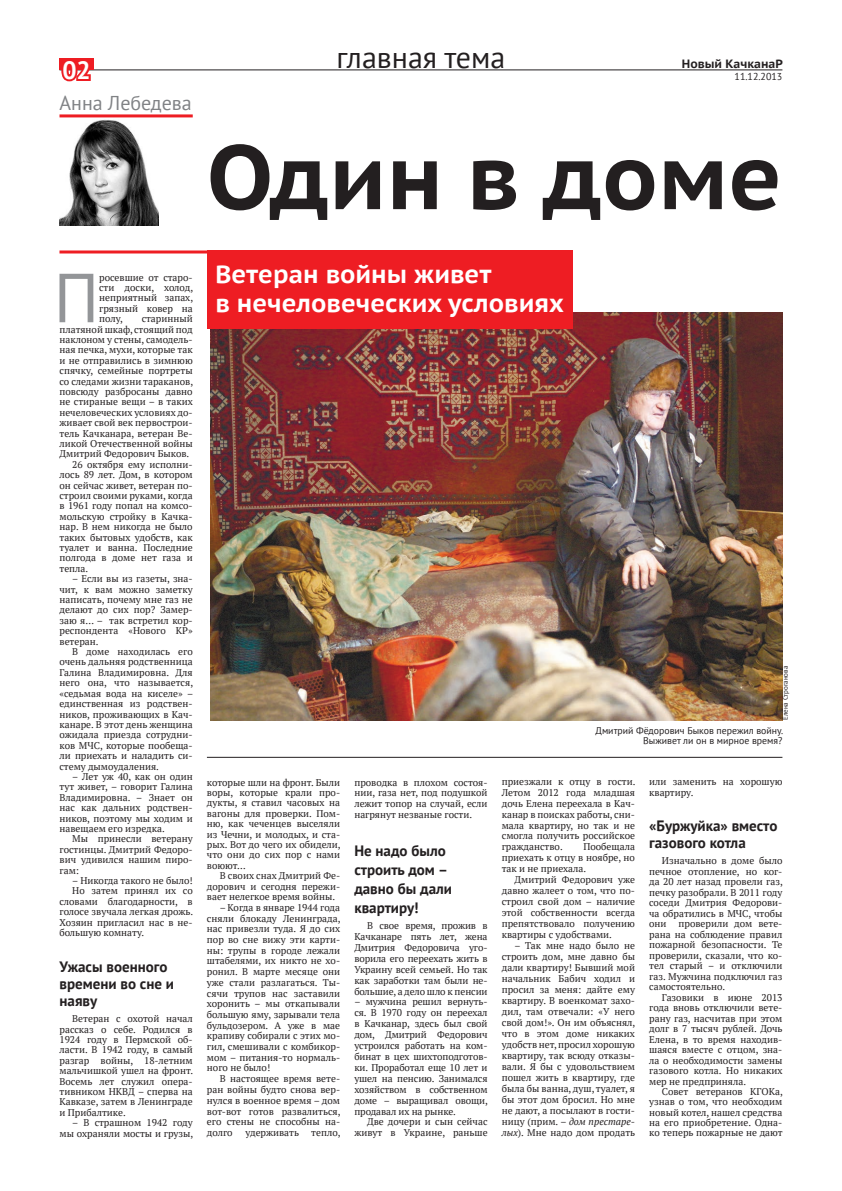
<style>
.page{position:relative;width:842px;height:1191px;background:#fff}
.page>*{position:absolute;margin:0;border:0;box-sizing:border-box;transform-origin:0 0}
.Основной_текст{font:700 91px "PT Sans Caption";color:#231f20}
.Основной_текст-2{font:69.2px "PT Sans";color:#939598}
.t1{font:30px "PT Sans";color:#231f20}
.Подзаголовок{font:700 25px "PT Sans Caption";color:#fff}
.t2{font:700 25px "PT Sans";color:#fff}
.Основной_текст_мелки{font:20px "PT Sans";color:#808285}
.подзаг_здесь{font:700 15px/18.7px "PT Sans";color:#231f20}
.подзаголовок_в_текст{font:700 15px/16.8px "PT Sans";color:#231f20}
.t3{font:700 12px "PT Sans Caption";color:#231f20}
.t4{font:10px "PT Sans";color:#231f20}
.Основной_текст-3{font:9.8px/10.4px "PT Serif";color:#231f20;text-align:justify}
.Фото_подпись{font:9.8px "PT Sans";color:#231f20}
.Фото_автор{font:7px "PT Sans";color:#231f20}
.s1{font-style:italic}
</style>
<div class="page">
<img style="left:59px;top:116px;width:100px;height:109px">
<hr style="left:60px;top:70px;width:722px;height:1px;background:#231f20">
<div style="left:60px;top:58px;width:34px;height:12px;background:#ee1d23"></div>
<svg style="left:59px;top:58px;width:34px;height:24px"></svg>
<hr style="left:60px;top:114px;width:133px;height:3px;background:#ee1d23">
<img style="left:211px;top:313px;width:571px;height:407px">
<div style="left:207px;top:250px;width:366px;height:79px;background:#ee1d23"></div>
<hr style="left:207px;top:757px;width:575px;height:1px;background:#231f20">
<hr style="left:59px;top:250px;width:150px;height:3px;background:#ee1d23">
<p class="t1" style="left:336px;top:38px;width:170px">главная тема</p>
<p class="t3" style="left:682px;top:56px;width:103px">Новый КачканаР</p>
<p class="t2" style="left:62px;top:54px;width:30px">02</p>
<p class="t4" style="left:734px;top:70px;width:49px">11.12.2013</p>
<p class="Основной_текст_мелки" style="left:60px;top:90px;width:134px">Анна Лебедева</p>
<p class="Основной_текст" style="left:207px;top:117px;width:577px">Один в доме</p>
<p class="Основной_текст-2" style="left:54px;top:253px;width:47px">П</p>
<p class="Основной_текст-3" style="left:99px;top:272px;width:95px">росевшие от старо&shy;сти доски, холод, неприятный запах, грязный ковер на полу,</p>
<p class="Основной_текст-3" style="left:60px;top:313px;width:135px;text-indent:82px">старинный платяной шкаф, стоящий под наклоном у стены, самодель&shy;ная печка, мухи, которые так и не отправились в зимнюю спячку, семейные портреты со следами жизни тараканов, повсюду разбросаны давно не стираные вещи – в таких нечеловеческих условиях до&shy;живает свой век первострои&shy;тель Качканара, ветеран Ве&shy;ликой Отечественной войны Дмитрий Федорович Быков.</p>
<p class="Основной_текст-3" style="left:60px;top:459px;width:135px;text-indent:13px">26 октября ему исполни&shy;лось 89 лет. Дом, в котором он сейчас живет, ветеран по&shy;строил своими руками, когда в 1961 году попал на комсо&shy;мольскую стройку в Качка&shy;нар. В нем никогда не было таких бытовых удобств, как туалет и ванна. Последние полгода в доме нет газа и тепла.</p>
<p class="Основной_текст-3" style="left:60px;top:573px;width:135px;text-indent:13px">– Если вы из газеты, зна&shy;чит, к вам можно заметку написать, почему мне газ не делают до сих пор? Замер&shy;заю я… – так встретил кор&shy;респондента «Нового КР» ветеран.</p>
<p class="Основной_текст-3" style="left:60px;top:646px;width:135px;text-indent:13px">В доме находилась его очень дальняя родственница Галина Владимировна. Для него она, что называется, «седьмая вода на киселе» – единственная из родствен&shy;ников, проживающих в Кач&shy;канаре. В этот день женщина ожидала приезда сотрудни&shy;ков МЧС, которые пообеща&shy;ли приехать и наладить си&shy;стему дымоудаления.</p>
<p class="Основной_текст-3" style="left:60px;top:771px;width:135px;text-indent:13px">– Лет уж 40, как он один тут живет, – говорит Галина Владимировна. – Знает он нас как дальних родствен&shy;ников, поэтому мы ходим и навещаем его изредка.</p>
<p class="Основной_текст-3" style="left:60px;top:833px;width:135px;text-indent:13px">Мы принесли ветерану гостинцы. Дмитрий Федоро&shy;вич удивился нашим пиро&shy;гам:</p>
<p class="Основной_текст-3" style="left:72px;top:875px;width:122px">– Никогда такого не было!</p>
<p class="Основной_текст-3" style="left:60px;top:885px;width:135px;text-indent:13px">Но затем принял их со словами благодарности, в голосе звучала легкая дрожь.<br>Хозяин пригласил нас в не&shy;большую комнату.</p>
<p class="подзаголовок_в_текст" style="left:60px;top:958px;width:116px">Ужасы военного времени во сне и наяву</p>
<p class="Основной_текст-3" style="left:59px;top:1013px;width:135px;text-indent:13px">Ветеран с охотой начал рассказ о себе. Родился в 1924 году в Пермской об&shy;ласти. В 1942 году, в самый разгар войны, 18-летним мальчишкой ушел на фронт.<br>Восемь лет служил опера&shy;тивником НКВД – сперва на Кавказе, затем в Ленинграде и Прибалтике.</p>
<p class="Основной_текст-3" style="left:59px;top:1117px;width:135px;text-align:right">– В страшном 1942 году мы охраняли мосты и грузы,</p>
<p class="Подзаголовок" style="left:215px;top:257px;width:278px">Ветеран войны живет</p>
<p class="Подзаголовок" style="left:215px;top:286px;width:350px">в нечеловеческих условиях</p>
<p class="Фото_автор" style="left:781px;top:720px;width:56px;rotate:-90deg">Елена Строганова</p>
<p class="Фото_подпись" style="left:595px;top:724px;width:189px">Дмитрий Фёдорович Быков пережил войну.</p>
<p class="Фото_подпись" style="left:643px;top:734px;width:141px">Выживет ли он в мирное время?</p>
<p class="Основной_текст-3" style="left:207px;top:776px;width:135px">которые шли на фронт. Были воры, которые крали про&shy;дукты, я ставил часовых на вагоны для проверки. Пом&shy;ню, как чеченцев выселяли из Чечни, и молодых, и ста&shy;рых. Вот до чего их обидели, что они до сих пор с нами воюют…</p>
<p class="Основной_текст-3" style="left:207px;top:870px;width:135px;text-indent:13px">В своих снах Дмитрий Фе&shy;дорович и сегодня пережи&shy;вает нелегкое время войны.</p>
<p class="Основной_текст-3" style="left:207px;top:902px;width:135px;line-height:10.7px;text-indent:13px">– Когда в январе 1944 года сняли блокаду Ленинграда, нас привезли туда. Я до сих пор во сне вижу эти карти&shy;ны: трупы в городе лежали штабелями, их никто не хо&shy;ронил. В марте месяце они уже стали разлагаться. Ты&shy;сячи трупов нас заставили хоронить – мы откапывали большую яму, зарывали тела бульдозером. А уже в мае крапиву собирали с этих мо&shy;гил, смешивали с комбикор&shy;мом – питания-то нормаль&shy;ного не было!</p>
<p class="Основной_текст-3" style="left:207px;top:1073px;width:135px;line-height:10.8px;text-indent:13px">В настоящее время вете&shy;ран войны будто снова вер&shy;нулся в военное время – дом вот-вот готов развалиться, его стены не способны на&shy;долго</p>
<p class="Основной_текст-3" style="left:245px;top:1127px;width:97px">удерживать тепло,</p>
<p class="Основной_текст-3" style="left:354px;top:776px;width:135px;line-height:10.8px">проводка в плохом состоя&shy;нии, газа нет, под подушкой лежит топор на случай, если нагрянут незваные гости.</p>
<p class="подзаг_здесь" style="left:354px;top:841px;width:99px">Не надо было строить дом – давно бы дали квартиру!</p>
<p class="Основной_текст-3" style="left:354px;top:920px;width:135px;line-height:10.9px;text-indent:13px">В свое время, прожив в Качканаре пять лет, жена Дмитрия Федоровича уго&shy;ворила его переехать жить в Украину всей семьей. Но так как заработки там были не&shy;большие, а дело шло к пенсии</p>
<p class="Основной_текст-3" style="left:354px;top:996px;width:135px;line-height:10.9px">– мужчина решил вернуть&shy;ся. В 1970 году он переехал в Качканар, здесь был свой дом, Дмитрий Федорович устроился работать на ком&shy;бинат в цех шихтоподготов&shy;ки. Проработал еще 10 лет и ушел на пенсию. Занимался хозяйством в собственном доме – выращивал овощи, продавал их на рынке.</p>
<p class="Основной_текст-3" style="left:354px;top:1116px;width:135px;line-height:10.8px;text-align:right">Две дочери и сын сейчас живут в Украине, раньше</p>
<p class="Основной_текст-3" style="left:502px;top:776px;width:135px;line-height:10.8px">приезжали к отцу в гости.<br>Летом 2012 года младшая дочь Елена переехала в Кач&shy;канар в поисках работы, сни&shy;мала квартиру, но так и не смогла получить российское гражданство.</p>
<p class="Основной_текст-3" style="left:502px;top:841px;width:135px;line-height:10.8px;text-indent:82px">Пообещала приехать к отцу в ноябре, но так и не приехала.</p>
<p class="Основной_текст-3" style="left:502px;top:873px;width:135px;line-height:11px;text-indent:13px">Дмитрий Федорович уже давно жалеет о том, что по&shy;строил свой дом – наличие этой собственности всегда препятствовало получению квартиры с удобствами.</p>
<p class="Основной_текст-3" style="left:502px;top:939px;width:135px;line-height:11px;text-indent:13px">– Так мне надо было не строить дом, мне давно бы дали квартиру! Бывший мой начальник Бабич ходил и просил за меня: дайте ему квартиру. В военкомат захо&shy;дил, там отвечали: «У него свой дом!». Он им объяснял, что в этом доме никаких удобств нет, просил хорошую квартиру, так всюду отказы&shy;вали. Я бы с удовольствием пошел жить в квартиру, где была бы ванна, душ, туалет, я бы этот дом бросил. Но мне не дают, а посылают в гости&shy;ницу (прим. – <span class="s1">дом престаре&shy;лых</span>). Мне надо дом продать</p>
<p class="Основной_текст-3" style="left:649px;top:776px;width:135px;line-height:10.8px">или заменить на хорошую квартиру.</p>
<p class="подзаг_здесь" style="left:649px;top:816px;width:130px;line-height:17.4px">«Буржуйка» вместо газового котла</p>
<p class="Основной_текст-3" style="left:649px;top:855px;width:135px;text-indent:13px">Изначально в доме было печное отопление, но ког&shy;да 20 лет назад провели газ, печку разобрали. В 2011 году соседи Дмитрия Федорови&shy;ча обратились в МЧС, чтобы они проверили дом вете&shy;рана на соблюдение правил пожарной безопасности. Те проверили, сказали, что ко&shy;тел старый – и отключили газ. Мужчина подключил газ самостоятельно.</p>
<p class="Основной_текст-3" style="left:649px;top:992px;width:135px;text-indent:13px">Газовики в июне 2013 года вновь отключили вете&shy;рану газ, насчитав при этом долг в 7 тысяч рублей. Дочь Елена, в то время находив&shy;шаяся вместе с отцом, зна&shy;ла о необходимости замены газового котла. Но никаких мер не предприняла.</p>
<p class="Основной_текст-3" style="left:649px;top:1086px;width:135px;text-indent:13px">Совет ветеранов КГОКа, узнав о том, что необходим новый котел, нашел средства на его приобретение. Одна&shy;ко теперь пожарные не дают</p>
</div>
